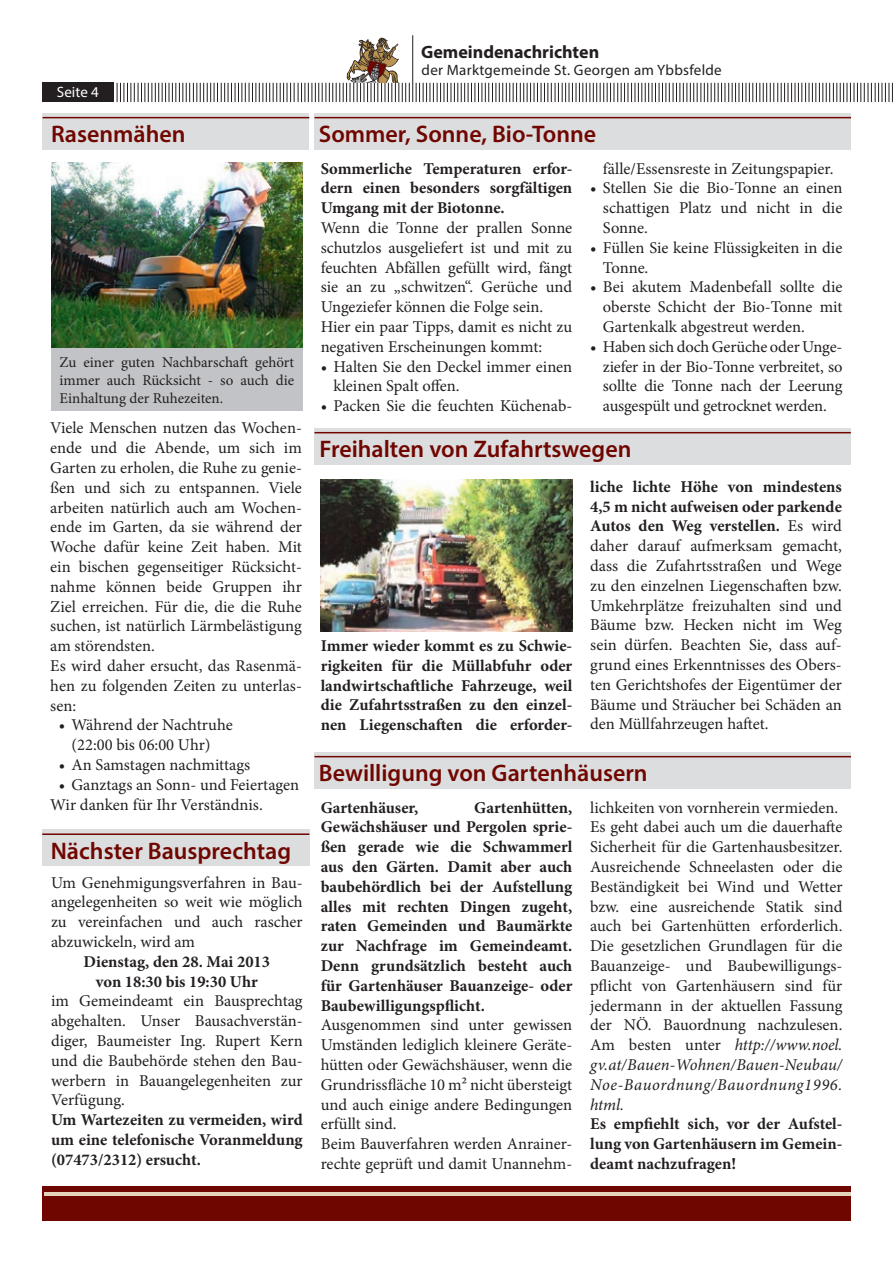
<style>
.page{position:relative;width:893px;height:1263px;background:#fff}
.page>*{position:absolute;margin:0;border:0;box-sizing:border-box;transform-origin:0 0}
.t1{font:600 24px "Myriad Pro";color:#700600}
.t2{font:700 18px "Myriad Pro";color:#231f20}
.t3{font:16.5px/19.8px "Minion Pro";color:#231f20}
.t4{font:700 16.5px/19.8px "Minion Pro";color:#231f20;text-align:justify}
.t5{font:15px/18px "Minion Pro";color:#231f20;text-align:justify}
.t6{font:15px "Myriad Pro";letter-spacing:.02em;color:#231f20}
.t7{font:15px "Myriad Pro";color:#fff}
.s1{font-weight:700}
.s2{font-style:italic}
</style>
<div class="page">
<hr style="left:412px;top:35px;width:1px;height:67px;background:#231f20">
<svg style="left:416px;top:83px;width:477px;height:19px"></svg>
<div style="left:43px;top:83px;width:71px;height:19px;background:#231f20"></div>
<svg style="left:117px;top:37px;width:293px;height:65px"></svg>
<div style="left:43px;top:1186px;width:808px;height:34px;background:#700600"></div>
<hr style="left:44px;top:1192px;width:807px;height:4px;background:#e4d4bb">
<div style="left:314px;top:113px;width:537px;height:36px;background:#dcdddf"></div>
<div style="left:314px;top:752px;width:537px;height:36px;background:#dcdddf"></div>
<hr style="left:314px;top:117px;width:537px;height:1px;background:#700600">
<hr style="left:314px;top:756px;width:537px;height:1px;background:#700600">
<div style="left:43px;top:113px;width:266px;height:36px;background:#dcdddf"></div>
<hr style="left:43px;top:117px;width:266px;height:1px;background:#700600">
<div style="left:51px;top:347px;width:252px;height:64px;background:#c2c3c6"></div>
<div style="left:42px;top:830px;width:267px;height:36px;background:#dcdddf"></div>
<hr style="left:42px;top:833px;width:267px;height:2px;background:#700600">
<img style="left:51px;top:162px;width:252px;height:185px">
<div style="left:314px;top:428px;width:537px;height:37px;background:#dcdddf"></div>
<hr style="left:314px;top:432px;width:537px;height:1px;background:#700600">
<img style="left:321px;top:480px;width:251px;height:151px">
<p class="t7" style="left:57px;top:83px;width:43px">Seite 4</p>
<h1 class="t1" style="left:51px;top:119px;width:136px">Rasenmähen</h1>
<p class="t5" style="left:60px;top:353px;width:236px">Zu einer guten Nachbarschaft gehört immer auch Rücksicht - so auch die Einhaltung der Ruhezeiten.</p>
<p class="t3" style="left:50px;top:418px;width:253px">Viele Menschen nutzen das Wochen&shy;ende und die Abende, um sich im<br>Garten zu erholen, die Ruhe zu genie&shy;ßen und sich zu entspannen. Viele arbeiten natürlich auch am Wochen&shy;ende im Garten, da sie während der<br>Woche dafür keine Zeit haben. Mit ein bischen gegenseitiger Rücksicht&shy;nahme können beide Gruppen ihr<br>Ziel erreichen. Für die, die die Ruhe suchen, ist natürlich Lärmbelästigung am störendsten.<br>Es wird daher ersucht, das Rasenmä&shy;hen zu folgenden Zeiten zu unterlas&shy;sen:</p>
<p class="t3" style="left:59px;top:715px;width:176px;text-align:center">• Während der Nachtruhe (22:00 bis 06:00 Uhr)</p>
<p class="t3" style="left:59px;top:755px;width:193px">• An Samstagen nachmittags</p>
<p class="t3" style="left:50px;top:775px;width:250px;text-indent:8px">• Ganztags an Sonn- und Feiertagen<br>Wir danken für Ihr Verständnis.</p>
<h1 class="t1" style="left:51px;top:836px;width:242px">Nächster Bausprechtag</h1>
<p class="t3" style="left:51px;top:872px;width:253px;text-align:justify">Um Genehmigungsverfahren in Bau&shy;angelegenheiten so weit wie möglich zu vereinfachen und auch rascher abzuwickeln, wird am</p>
<p class="t4" style="left:84px;top:951px;width:188px;text-align:center">Dienstag, den 28. Mai 2013 von 18:30 bis 19:30 Uhr</p>
<p class="t3" style="left:51px;top:991px;width:253px;text-align:justify">im Gemeindeamt ein Bausprechtag abgehalten. Unser Bausachverstän&shy;diger, Baumeister Ing. Rupert Kern und die Baubehörde stehen den Bau&shy;werbern in Bauangelegenheiten zur Verfügung.</p>
<p class="t4" style="left:51px;top:1110px;width:253px">Um Wartezeiten zu vermeiden, wird um eine telefonische Voranmeldung (07473/2312) ersucht.</p>
<p class="t2" style="left:421px;top:40px;width:180px">Gemeindenachrichten</p>
<p class="t6" style="left:422px;top:61px;width:302px">der Marktgemeinde St. Georgen am Ybbsfelde</p>
<h1 class="t1" style="left:319px;top:119px;width:279px">Sommer, Sonne, Bio-Tonne</h1>
<p class="t4" style="left:321px;top:158px;width:253px">Sommerliche Temperaturen erfor&shy;dern einen besonders sorgfältigen Umgang mit der Biotonne.</p>
<p class="t3" style="left:321px;top:218px;width:253px">Wenn die Tonne der prallen Sonne schutzlos ausgeliefert ist und mit zu feuchten Abfällen gefüllt wird, fängt sie an zu „schwitzen“. Gerüche und Ungeziefer können die Folge sein.<br>Hier ein paar Tipps, damit es nicht zu negativen Erscheinungen kommt:</p>
<p class="t3" style="left:333px;top:356px;width:240px;text-indent:-13px">• Halten Sie den Deckel immer einen kleinen Spalt offen.</p>
<p class="t3" style="left:321px;top:396px;width:253px">• Packen Sie die feuchten Küchenab-</p>
<p class="t3" style="left:603px;top:158px;width:232px">fälle/Essensreste in Zeitungspapier.</p>
<p class="t3" style="left:603px;top:178px;width:241px;text-align:justify;text-indent:-13px">• Stellen Sie die Bio-Tonne an einen schattigen Platz und nicht in die Sonne.</p>
<p class="t3" style="left:603px;top:238px;width:241px;text-indent:-13px">• Füllen Sie keine Flüssigkeiten in die<br>Tonne.</p>
<p class="t3" style="left:603px;top:277px;width:241px;text-align:justify;text-indent:-13px">• Bei akutem Madenbefall sollte die oberste Schicht der Bio-Tonne mit Gartenkalk abgestreut werden.</p>
<p class="t3" style="left:603px;top:337px;width:241px;text-align:justify;text-indent:-13px">• Haben sich doch Gerüche oder Unge&shy;ziefer in der Bio-Tonne verbreitet, so sollte die Tonne nach der Leerung ausgespült und getrocknet werden.</p>
<h1 class="t1" style="left:319px;top:434px;width:314px">Freihalten von Zufahrtswegen</h1>
<p class="t4" style="left:321px;top:635px;width:253px">Immer wieder kommt es zu Schwie&shy;rigkeiten für die Müllabfuhr oder landwirtschaftliche Fahrzeuge, weil die Zufahrtsstraßen zu den einzel&shy;nen Liegenschaften die erforder-</p>
<p class="t3" style="left:590px;top:477px;width:253px;text-align:justify"><span class="s1">liche lichte Höhe von mindestens 4,5 m nicht aufweisen oder parkende Autos den Weg verstellen.</span> Es wird daher darauf aufmerksam gemacht, dass die Zufahrtsstraßen und Wege zu den einzelnen Liegenschaften bzw.<br>Umkehrplätze freizuhalten sind und Bäume bzw. Hecken nicht im Weg sein dürfen. Beachten Sie, dass auf&shy;grund eines Erkenntnisses des Obers&shy;ten Gerichtshofes der Eigentümer der Bäume und Sträucher bei Schäden an den Müllfahrzeugen haftet.</p>
<h1 class="t1" style="left:319px;top:758px;width:330px">Bewilligung von Gartenhäusern</h1>
<p class="t4" style="left:321px;top:797px;width:253px;text-indent:154px">Gartenhütten, Gewächshäuser und Pergolen sprie&shy;ßen gerade wie die Schwammerl aus den Gärten. Damit aber auch baubehördlich bei der Aufstellung alles mit rechten Dingen zugeht, raten Gemeinden und Baumärkte zur Nachfrage im Gemeindeamt.<br>Denn grundsätzlich besteht auch für Gartenhäuser Bauanzeige- oder Baubewilligungspflicht.</p>
<p class="t3" style="left:321px;top:1015px;width:253px">Ausgenommen sind unter gewissen Umständen lediglich kleinere Geräte&shy;hütten oder Gewächshäuser, wenn die Grundrissfläche 10 m² nicht übersteigt und auch einige andere Bedingungen erfüllt sind.<br>Beim Bauverfahren werden Anrainer&shy;rechte geprüft und damit Unannehm-</p>
<p class="t4" style="left:321px;top:797px;width:99px">Gartenhäuser,</p>
<p class="t3" style="left:590px;top:797px;width:254px">lichkeiten von vornherein vermieden.<br>Es geht dabei auch um die dauerhafte Sicherheit für die Gartenhausbesitzer.<br>Ausreichende Schneelasten oder die Beständigkeit bei Wind und Wetter bzw. eine ausreichende Statik sind auch bei Gartenhütten erforderlich.<br>Die gesetzlichen Grundlagen für die Bauanzeige- und Baubewilligungs&shy;pflicht von Gartenhäusern sind für jedermann in der aktuellen Fassung der NÖ. Bauordnung nachzulesen.<br>Am besten unter <span class="s2">http://www.noel. gv.at/Bauen-Wohnen/Bauen-Neubau/ Noe-Bauordnung/Bauordnung1996. html.</span></p>
<p class="t4" style="left:590px;top:1114px;width:254px">Es empfiehlt sich, vor der Aufstel&shy;lung von Gartenhäusern im Gemein&shy;deamt nachzufragen!</p>
</div>
